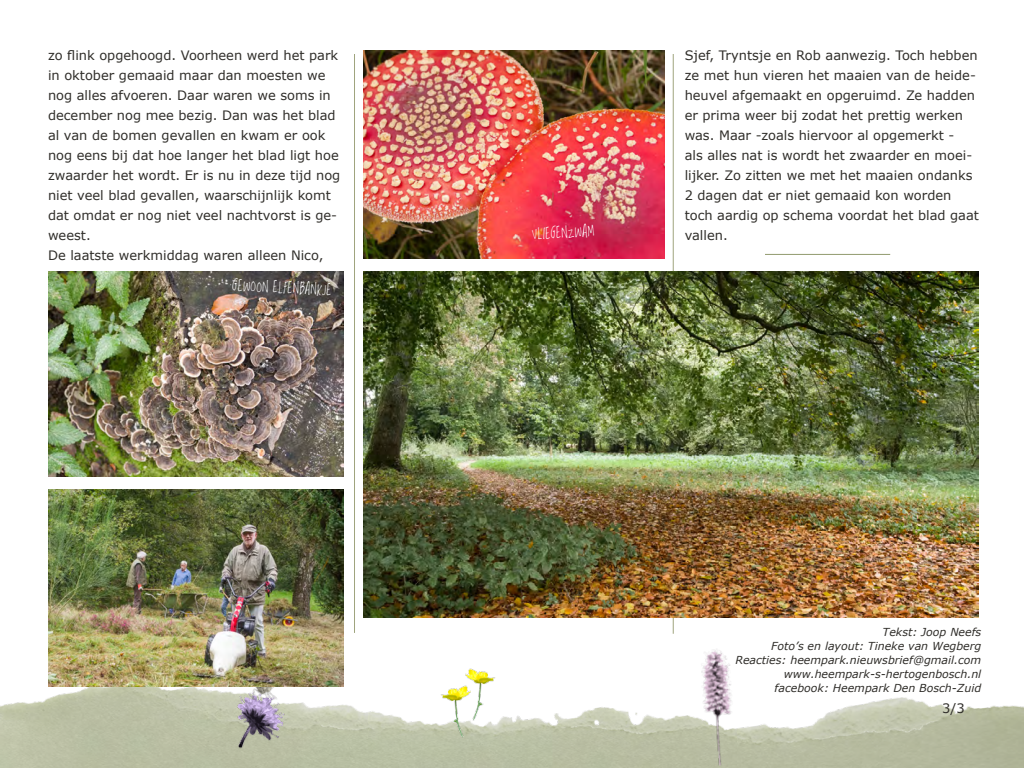
<style>
.page{position:relative;width:1024px;height:768px;background:#fff}
.page>*{position:absolute;margin:0;border:0;box-sizing:border-box;transform-origin:0 0}
.t1{font:13px/20px "Verdana";color:#302e2a}
.t2{font:12px "Lovedbythe King";color:#fff}
.t3{font:italic 11px "Verdana";color:#302e2a}
</style>
<div class="page">
<img style="left:1px;top:536px;width:1023px;height:232px">
<hr style="left:354px;top:54px;width:1px;height:579px;background:#9fa47e">
<hr style="left:673px;top:54px;width:1px;height:580px;background:#9fa47e">
<img style="left:688px;top:645px;width:52px;height:121px">
<img style="left:212px;top:686px;width:110px;height:33px">
<img style="left:227px;top:686px;width:63px;height:70px">
<img style="left:433px;top:677px;width:38px;height:74px">
<img style="left:465px;top:661px;width:38px;height:74px">
<hr style="left:765px;top:254px;width:125px;height:1px;background:#919a6f">
<img style="left:48px;top:489px;width:295px;height:197px">
<img style="left:364px;top:50px;width:300px;height:209px">
<img style="left:364px;top:272px;width:614px;height:345px">
<img style="left:48px;top:272px;width:295px;height:204px">
<p class="t1" style="left:48px;top:45px;width:294px">zo flink opgehoogd. Voorheen werd het park in oktober gemaaid maar dan moesten we nog alles afvoeren. Daar waren we soms in december nog mee bezig. Dan was het blad al van de bomen gevallen en kwam er ook nog eens bij dat hoe langer het blad ligt hoe zwaarder het wordt. Er is nu in deze tijd nog niet veel blad gevallen, waarschijnlijk komt dat omdat er nog niet veel nachtvorst is ge&shy;weest.</p>
<p class="t1" style="left:48px;top:245px;width:277px">De laatste werkmiddag waren alleen Nico,</p>
<p class="t2" style="left:233px;top:279px;width:100px;rotate:3deg">GEWOON ELFENBANKJE</p>
<p class="t2" style="left:532px;top:228px;width:63px;rotate:-3deg">VLIEGENZWAM</p>
<p class="t1" style="left:685px;top:45px;width:296px">Sjef, Tryntsje en Rob aanwezig. Toch hebben ze met hun vieren het maaien van de heide&shy;heuvel afgemaakt en opgeruimd. Ze hadden er prima weer bij zodat het prettig werken was. Maar -zoals hiervoor al opgemerkt -<br>als alles nat is wordt het zwaarder en moei&shy;lijker. Zo zitten we met het maaien ondanks 2 dagen dat er niet gemaaid kon worden toch aardig op schema voordat het blad gaat vallen.</p>
<p class="t3" style="left:883px;top:625px;width:100px">Tekst: Joop Neefs</p>
<p class="t3" style="left:771px;top:639px;width:212px">Foto’s en layout: Tineke van Wegberg</p>
<p class="t3" style="left:735px;top:653px;width:247px">Reacties: heempark.nieuwsbrief@gmail.com</p>
<p class="t3" style="left:784px;top:667px;width:199px">www.heempark-s-hertogenbosch.nl</p>
<p class="t3" style="left:775px;top:681px;width:208px">facebook: Heempark Den Bosch-Zuid</p>
<p class="t1" style="left:942px;top:698px;width:24px">3/3</p>
</div>
